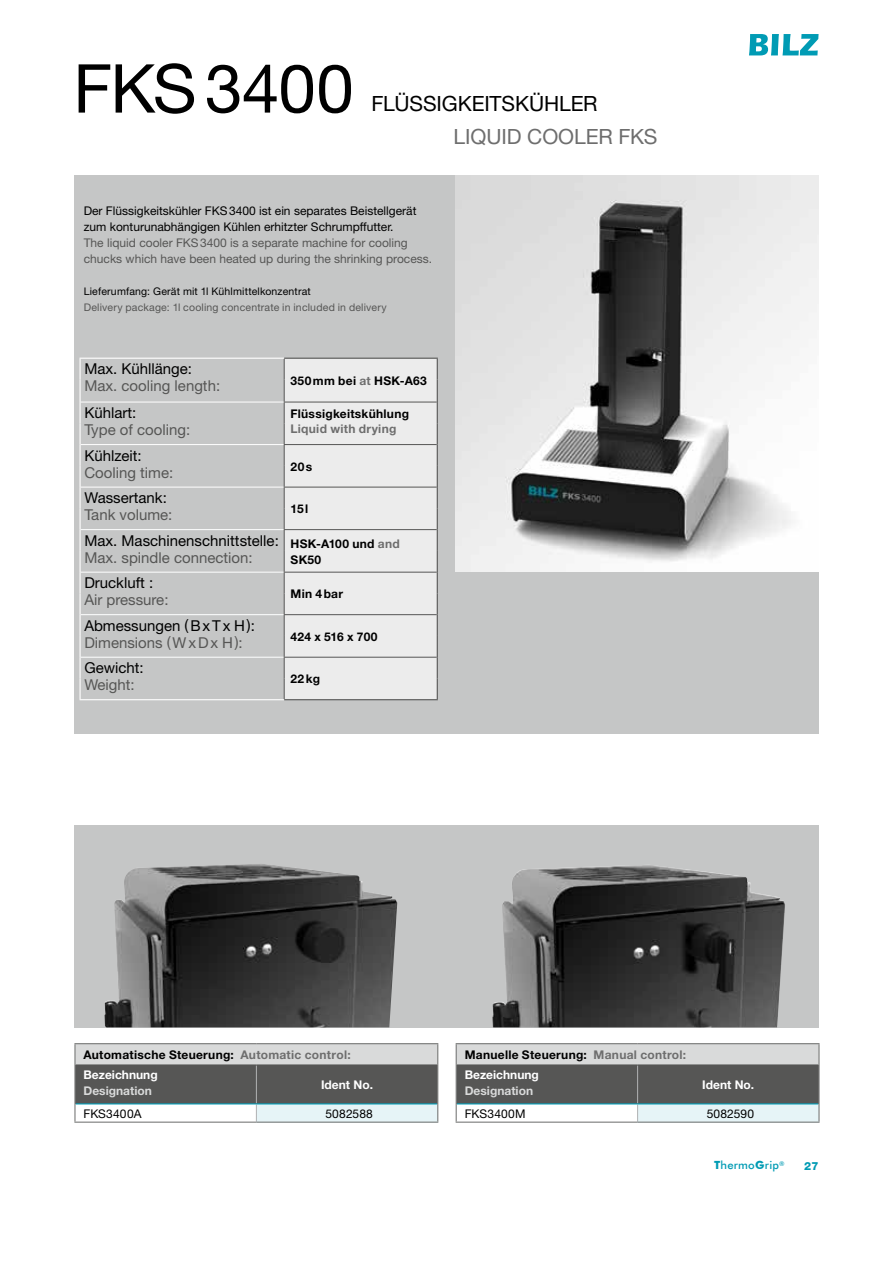
<style>
.page{position:relative;width:893px;height:1263px;background:#fff}
.page>*{position:absolute;margin:0;border:0;box-sizing:border-box;transform-origin:0 0}
.t1{font:67.5px "Helvetica Neue LT";letter-spacing:-.015em;color:#000}
.t2{font:21px "Helvetica Neue LT";letter-spacing:-.005em;color:#000}
.t3{font:21px "Helvetica Neue LT";letter-spacing:-.005em;color:#6e6e6e}
.t4{font:15px/25.5px "Helvetica Neue LT";color:#000}
.t5{font:15px "Helvetica Neue LT";color:#565655}
.t6{font:700 12px/19.5px "Helvetica Neue LT";letter-spacing:.02em;color:#000}
.t7{font:12px/15.9px "Helvetica Neue LT";color:#000}
.t8{font:12px/15.9px "Helvetica Neue LT";color:#565655}
.t9{font:700 12px "Helvetica Neue LT";color:#d9dada}
.t10{font:700 12px "Helvetica Neue LT";letter-spacing:.025em;color:#6e6e6e}
.t11{font:700 12px "Helvetica Neue LT";color:#fff}
.t12{font:500 11.25px "Futura BT";letter-spacing:.02em;color:#009bb4}
.t13{font:800 11.25px "Helvetica Neue LT";color:#009bb4}
.t14{font:10.5px "Helvetica Neue LT";letter-spacing:.015em;color:#565655}
.t15{font:10.5px "Helvetica Neue LT";letter-spacing:.015em;color:#000}
.t16{font:500 6.45px "Futura BT";color:#009bb4}
.s1{color:#6e6e6e}
.s2{color:#565655}
.s3{color:#fff}
.s4{font-weight:700}
</style>
<div class="page">
<svg style="left:749px;top:34px;width:70px;height:21px"></svg>
<div style="left:74px;top:825px;width:745px;height:202px;background:#c5c6c6"></div>
<div style="left:74px;top:176px;width:745px;height:558px;background:#c5c6c6"></div>
<img style="left:455px;top:176px;width:363px;height:395px">
<div style="left:285px;top:359px;width:152px;height:340px;background:#ececec"></div>
<hr style="left:81px;top:444px;width:203px;height:1px;background:#fff">
<hr style="left:81px;top:487px;width:203px;height:1px;background:#fff">
<hr style="left:81px;top:529px;width:203px;height:1px;background:#fff">
<hr style="left:81px;top:572px;width:203px;height:1px;background:#fff">
<hr style="left:81px;top:614px;width:203px;height:1px;background:#fff">
<hr style="left:81px;top:657px;width:203px;height:1px;background:#fff">
<hr style="left:284px;top:402px;width:153px;height:1px;background:#565655">
<hr style="left:284px;top:444px;width:153px;height:1px;background:#565655">
<hr style="left:284px;top:487px;width:153px;height:1px;background:#565655">
<hr style="left:284px;top:529px;width:153px;height:1px;background:#565655">
<hr style="left:284px;top:572px;width:153px;height:1px;background:#565655">
<hr style="left:284px;top:614px;width:153px;height:1px;background:#565655">
<hr style="left:284px;top:657px;width:153px;height:1px;background:#565655">
<hr style="left:81px;top:402px;width:203px;height:1px;background:#fff">
<hr style="left:80px;top:358px;width:204px;height:1px;background:#fff">
<svg style="left:80px;top:359px;width:1px;height:340px"></svg>
<hr style="left:80px;top:699px;width:204px;height:1px;background:#fff">
<hr style="left:284px;top:358px;width:154px;height:1px;background:#565655">
<svg style="left:437px;top:359px;width:1px;height:340px"></svg>
<hr style="left:284px;top:699px;width:154px;height:1px;background:#565655">
<svg style="left:284px;top:359px;width:1px;height:340px"></svg>
<img style="left:492px;top:865px;width:293px;height:162px">
<img style="left:104px;top:864px;width:293px;height:163px">
<hr style="left:74px;top:1043px;width:182px;height:1px;background:#7a7b7a">
<hr style="left:256px;top:1043px;width:182px;height:1px;background:#7a7b7a">
<svg style="left:74px;top:1044px;width:364px;height:77px;background:#999d9d"></svg>
<hr style="left:74px;top:1121px;width:182px;height:2px;background:#7a7b7a">
<hr style="left:256px;top:1121px;width:182px;height:2px;background:#7a7b7a">
<hr style="left:456px;top:1043px;width:182px;height:1px;background:#7a7b7a">
<hr style="left:638px;top:1043px;width:182px;height:1px;background:#7a7b7a">
<svg style="left:456px;top:1044px;width:364px;height:77px;background:#989c9c"></svg>
<hr style="left:456px;top:1121px;width:182px;height:2px;background:#7a7b7a">
<hr style="left:638px;top:1121px;width:182px;height:2px;background:#7a7b7a">
<h1 class="t1" style="left:73px;top:48px;width:282px">FKS3400</h1>
<h2 class="t2" style="left:371px;top:91px;width:228px">FLÜSSIGKEITSKÜHLER</h2>
<h2 class="t3" style="left:454px;top:124px;width:205px">LIQUID COOLER FKS</h2>
<p class="t7" style="left:84px;top:202px;width:334px">Der Flüssigkeitskühler FKS 3400 ist ein separates Beistellgerät zum konturunabhängigen Kühlen erhitzter Schrumpffutter.</p>
<p class="t8" style="left:84px;top:234px;width:350px">The liquid cooler FKS 3400 is a separate machine for cooling chucks which have been heated up during the shrinking process.</p>
<p class="t15" style="left:84px;top:285px;width:229px">Lieferumfang: Gerät mit 1l Kühlmittelkonzentrat</p>
<p class="t14" style="left:84px;top:300px;width:304px">Delivery package: 1l cooling concentrate in included in delivery</p>
<p class="t4" style="left:84px;top:356px;width:109px">Max. Kühllänge:</p>
<p class="t5" style="left:84px;top:377px;width:137px">Max. cooling length:</p>
<p class="t6" style="left:291px;top:370px;width:138px">350 mm bei <span class="s1">at</span> HSK-A63</p>
<p class="t4" style="left:84px;top:400px;width:53px">Kühlart:</p>
<p class="t6" style="left:291px;top:403px;width:120px">Flüssigkeitskühlung</p>
<p class="t5" style="left:84px;top:421px;width:107px">Type of cooling:</p>
<p class="t10" style="left:291px;top:421px;width:107px">Liquid with drying</p>
<p class="t4" style="left:84px;top:442px;width:59px">Kühlzeit:</p>
<p class="t6" style="left:291px;top:456px;width:23px">20 s</p>
<p class="t5" style="left:84px;top:463px;width:90px">Cooling time:</p>
<p class="t4" style="left:84px;top:485px;width:84px">Wassertank:</p>
<p class="t6" style="left:291px;top:499px;width:19px">15 l</p>
<p class="t4" style="left:84px;top:502px;width:317px"><span class="s2">Tank volume:<br></span>Max. Maschinenschnittstelle: <sub>HSK-A100</sub> <sub>und</sub> <sub>and</sub></p>
<p class="t5" style="left:84px;top:548px;width:170px">Max. spindle connection:</p>
<p class="t6" style="left:291px;top:549px;width:32px">SK50</p>
<p class="t4" style="left:84px;top:570px;width:70px">Druckluft :</p>
<p class="t6" style="left:291px;top:584px;width:54px">Min 4 bar</p>
<p class="t5" style="left:84px;top:591px;width:86px">Air pressure:</p>
<p class="t4" style="left:84px;top:612px;width:172px">Abmessungen ( B x T x H ):</p>
<p class="t6" style="left:291px;top:626px;width:89px">424 x 516 x 700</p>
<p class="t5" style="left:84px;top:633px;width:160px">Dimensions ( W x D x H ):</p>
<p class="t4" style="left:84px;top:655px;width:61px">Gewicht:</p>
<p class="t6" style="left:291px;top:669px;width:31px">22kg</p>
<p class="t5" style="left:84px;top:676px;width:52px">Weight:</p>
<p class="t6" style="left:83px;top:1045px;width:269px">Automatische Steuerung: <span class="s1">Automatic control:<br></span><span class="s3">Bezeichnung</span></p>
<p class="t9" style="left:83px;top:1083px;width:70px">Designation</p>
<p class="t11" style="left:321px;top:1077px;width:53px">Ident No.</p>
<p class="t6" style="left:465px;top:1045px;width:223px">Manuelle Steuerung: <span class="s1">Manual control:<br></span><span class="s3">Bezeichnung</span></p>
<p class="t9" style="left:465px;top:1083px;width:70px">Designation</p>
<p class="t11" style="left:702px;top:1077px;width:53px">Ident No.</p>
<p class="t7" style="left:83px;top:1105px;width:60px">FKS3400A</p>
<p class="t7" style="left:325px;top:1105px;width:49px">5082588</p>
<p class="t7" style="left:465px;top:1105px;width:62px">FKS3400M</p>
<p class="t7" style="left:707px;top:1105px;width:49px">5082590</p>
<p class="t12" style="left:714px;top:1158px;width:66px"><span class="s4">T</span>hermo<span class="s4">G</span>rip</p>
<p class="t13" style="left:804px;top:1159px;width:16px">27</p>
<p class="t16" style="left:779px;top:1159px;width:7px">®</p>
</div>
